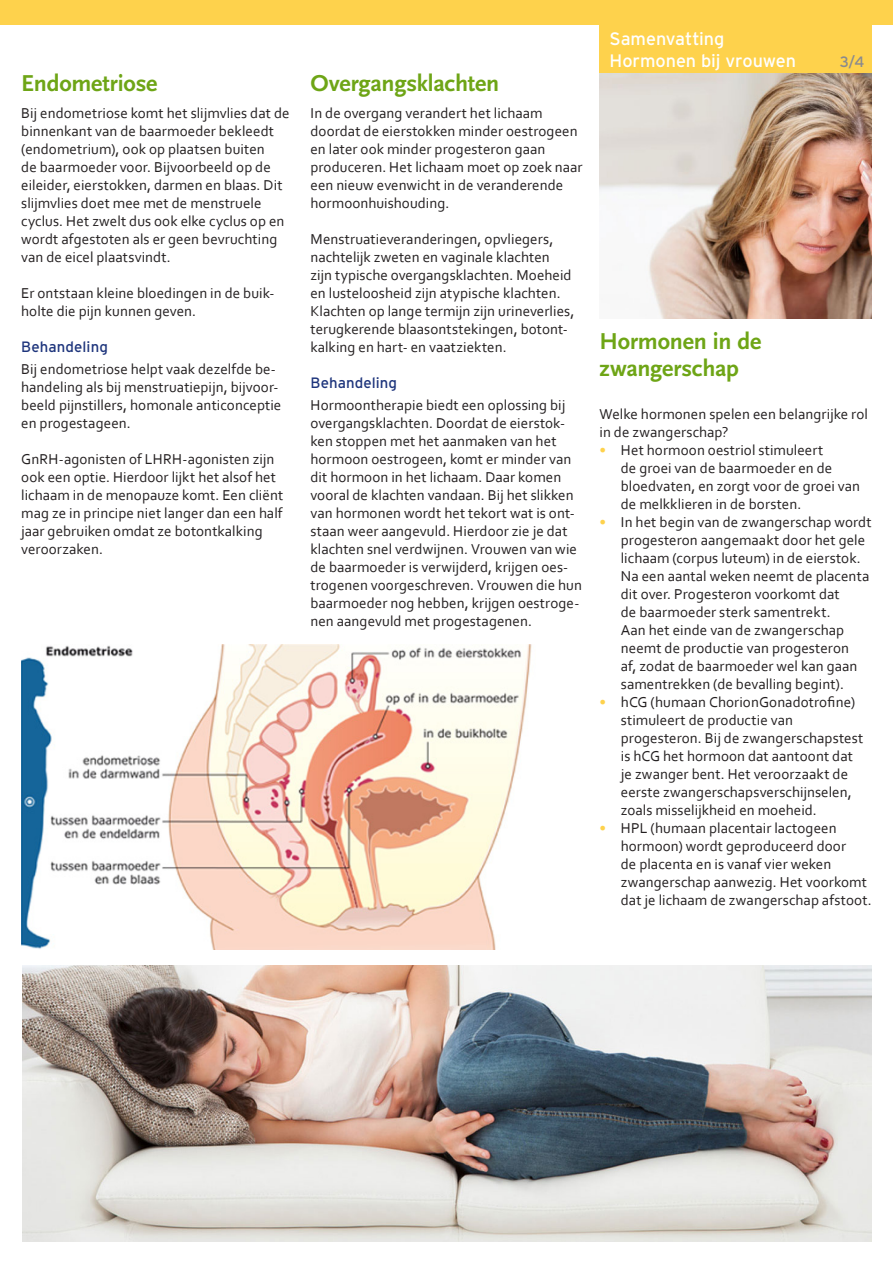
<style>
.page{position:relative;width:893px;height:1263px;background:#fff}
.page>*{position:absolute;margin:0;border:0;box-sizing:border-box;transform-origin:0 0}
.kop{font:700 24px/27px "Scala Sans LF";letter-spacing:-.01em;color:#6ea516}
.kopje{font:18px "Interstate";letter-spacing:-.005em;color:#fff}
.platte_tekst{font:15px/18px "Corbel";letter-spacing:.005em;color:#231f20}
.kopje-2{font:15px "Interstate";letter-spacing:.005em;color:#1e357c}
.kopje-3{font:15px "Interstate";color:#8a8a8e}
.s1{color:#fed24c}
</style>
<div class="page">
<div style="left:0;top:0;width:893px;height:25px;background:#fed24c"></div>
<div style="left:600px;top:22px;width:272px;height:52px;background:#fed24c"></div>
<img style="left:600px;top:74px;width:272px;height:245px">
<img style="left:22px;top:965px;width:850px;height:277px">
<img style="left:21px;top:644px;width:511px;height:305px">
<p class="kop" style="left:21px;top:71px;width:138px">Endometriose</p>
<p class="platte_tekst" style="left:21px;top:103px;width:270px">Bij endometriose komt het slijmvlies dat de binnenkant van de baarmoeder bekleedt (endometrium), ook op plaatsen buiten<br>de baarmoeder voor. Bijvoorbeeld op de eileider, eierstokken, darmen en blaas. Dit slijmvlies doet mee met de menstruele cyclus. Het zwelt dus ook elke cyclus op en wordt afgestoten als er geen bevruchting van de eicel plaatsvindt.</p>
<p class="platte_tekst" style="left:21px;top:283px;width:255px">Er ontstaan kleine bloedingen in de buik&shy;holte die pijn kunnen geven.</p>
<p class="kopje-2" style="left:21px;top:338px;width:88px">Behandeling</p>
<p class="platte_tekst" style="left:21px;top:360px;width:262px">Bij endometriose helpt vaak dezelfde be&shy;handeling als bij menstruatiepijn, bijvoor&shy;beeld pijnstillers, homonale anticonceptie en progestageen.</p>
<p class="platte_tekst" style="left:21px;top:450px;width:264px">GnRH-agonisten of LHRH-agonisten zijn ook een optie. Hierdoor lijkt het alsof het lichaam in de menopauze komt. Een cliënt mag ze in principe niet langer dan een half jaar gebruiken omdat ze botontkalking veroorzaken.</p>
<p class="kop" style="left:310px;top:71px;width:190px">Overgangsklachten</p>
<p class="platte_tekst" style="left:310px;top:103px;width:274px">In de overgang verandert het lichaam doordat de eierstokken minder oestrogeen en later ook minder progesteron gaan produceren. Het lichaam moet op zoek naar een nieuw evenwicht in de veranderende hormoonhuishouding.</p>
<p class="platte_tekst" style="left:310px;top:229px;width:265px">Menstruatieveranderingen, opvliegers, nachtelijk zweten en vaginale klachten zijn typische overgangsklachten. Moeheid en lusteloosheid zijn atypische klachten.<br>Klachten op lange termijn zijn urineverlies, terugkerende blaasontstekingen, botont&shy;kalking en hart- en vaatziekten.</p>
<p class="kopje-2" style="left:310px;top:374px;width:88px">Behandeling</p>
<p class="platte_tekst" style="left:310px;top:396px;width:273px">Hormoontherapie biedt een oplossing bij overgangsklachten. Doordat de eierstok&shy;ken stoppen met het aanmaken van het hormoon oestrogeen, komt er minder van dit hormoon in het lichaam. Daar komen vooral de klachten vandaan. Bij het slikken van hormonen wordt het tekort wat is ont&shy;staan weer aangevuld. Hierdoor zie je dat klachten snel verdwijnen. Vrouwen van wie de baarmoeder is verwijderd, krijgen oes&shy;trogenen voorgeschreven. Vrouwen die hun baarmoeder nog hebben, krijgen oestroge&shy;nen aangevuld met progestagenen.</p>
<p class="kopje" style="left:609px;top:28px;width:116px">Samenvatting</p>
<p class="kopje" style="left:609px;top:50px;width:188px">Hormonen bij vrouwen</p>
<p class="kopje-3" style="left:840px;top:53px;width:26px">3/4</p>
<p class="kop" style="left:600px;top:329px;width:163px">Hormonen in de zwangerschap</p>
<p class="platte_tekst" style="left:600px;top:405px;width:270px">Welke hormonen spelen een belangrijke rol in de zwangerschap?</p>
<p class="platte_tekst" style="left:621px;top:441px;width:241px;text-indent:-21px"><span class="s1">•</span> Het hormoon oestriol stimuleert<br>de groei van de baarmoeder en de bloedvaten, en zorgt voor de groei van de melkklieren in de borsten.</p>
<p class="platte_tekst" style="left:621px;top:513px;width:252px;text-indent:-21px"><span class="s1">•</span> In het begin van de zwangerschap wordt progesteron aangemaakt door het gele lichaam (corpus luteum) in de eierstok.<br>Na een aantal weken neemt de placenta dit over. Progesteron voorkomt dat<br>de baarmoeder sterk samentrekt.<br>Aan het einde van de zwangerschap neemt de productie van progesteron<br>af, zodat de baarmoeder wel kan gaan samentrekken (de bevalling begint).</p>
<p class="platte_tekst" style="left:621px;top:693px;width:244px;text-indent:-21px"><span class="s1">•</span> hCG (humaan ChorionGonadotrofine) stimuleert de productie van progesteron. Bij de zwangerschapstest is hCG het hormoon dat aantoont dat je zwanger bent. Het veroorzaakt de eerste zwangerschapsverschijnselen, zoals misselijkheid en moeheid.</p>
<p class="platte_tekst" style="left:621px;top:819px;width:252px;text-indent:-21px"><span class="s1">•</span> HPL (humaan placentair lactogeen hormoon) wordt geproduceerd door<br>de placenta en is vanaf vier weken zwangerschap aanwezig. Het voorkomt dat je lichaam de zwangerschap afstoot.</p>
</div>
